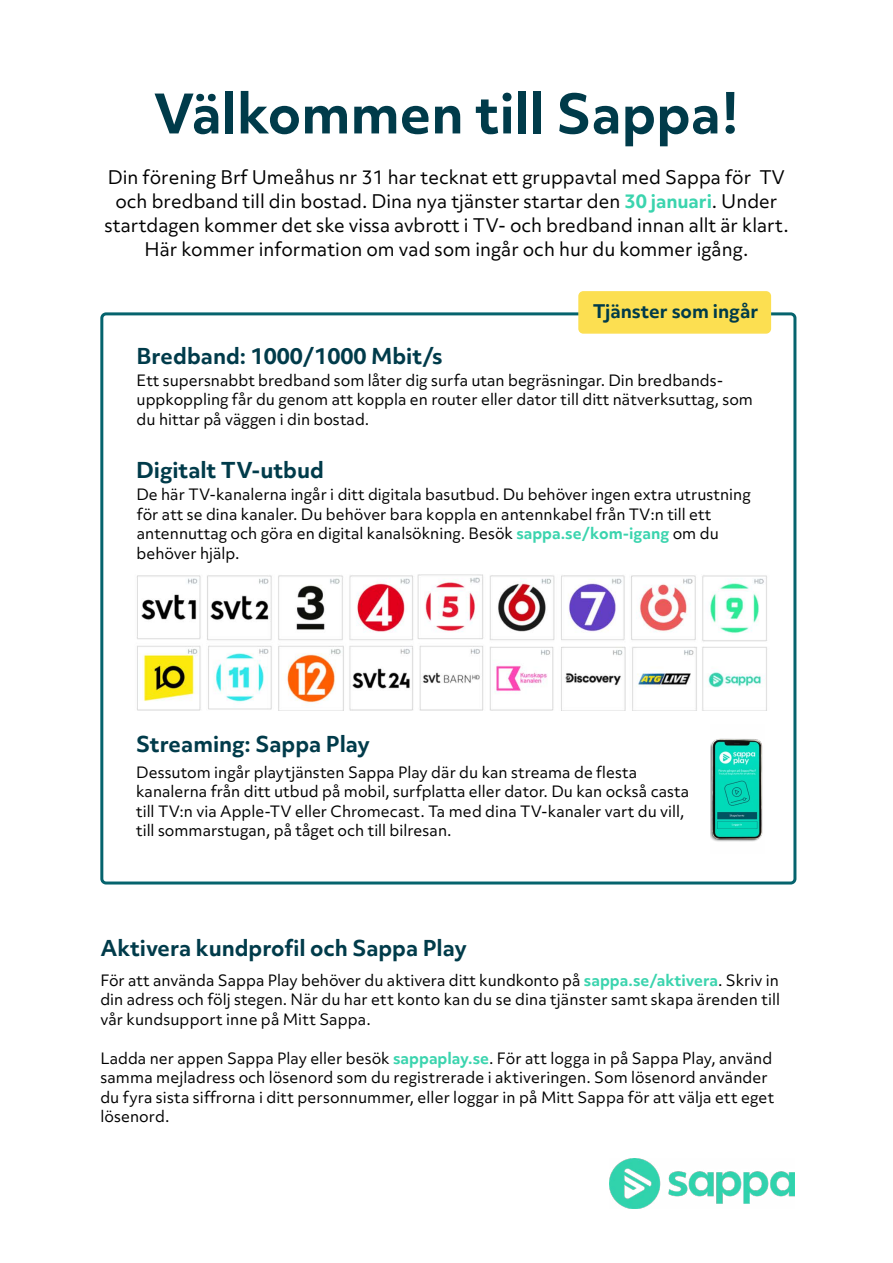
<style>
.page{position:relative;width:893px;height:1263px;background:#fff}
.page>*{position:absolute;margin:0;border:0;box-sizing:border-box;transform-origin:0 0}
.t1{font:700 52.5px "Objektiv Mk 3";color:#003b4a}
.t2{font:700 21px "Objektiv Mk 3";color:#003b4a}
.t3{font:18px/24px "Objektiv Mk 3";color:#000;text-align:center}
.t4{font:700 18px "Objektiv Mk 3";color:#003b4a}
.t5{font:15px/19.5px "Objektiv Mk 3";color:#000}
.s1{font-weight:700;color:#3bd4ae}
</style>
<div class="page">
<img style="left:609px;top:1158px;width:185px;height:51px">
<div style="left:100px;top:312px;width:696px;height:572px;border:3px solid #05636d;border-radius:4px"></div>
<div style="left:579px;top:292px;width:191px;height:41px;background:#fcdf51;border-radius:4px"></div>
<div style="left:578px;top:291px;width:193px;height:43px;border:2px solid #fcdf51;border-radius:4px"></div>
<img style="left:711px;top:738px;width:52px;height:104px">
<img style="left:137px;top:574px;width:630px;height:136px">
<h1 class="t1" style="left:153px;top:76px;width:587px">Välkommen till Sappa!</h1>
<p class="t3" style="left:104px;top:165px;width:686px">Din förening Brf Umeåhus nr 31 har tecknat ett gruppavtal med Sappa för TV och bredband till din bostad. Dina nya tjänster startar den <span class="s1">30 januari</span>. Under startdagen kommer det ske vissa avbrott i TV- och bredband innan allt är klart.<br>Här kommer information om vad som ingår och hur du kommer igång.</p>
<p class="t4" style="left:593px;top:299px;width:167px">Tjänster som ingår</p>
<h2 class="t2" style="left:137px;top:341px;width:308px">Bredband: 1000/1000 Mbit/s</h2>
<p class="t5" style="left:137px;top:370px;width:618px">Ett supersnabbt bredband som låter dig surfa utan begräsningar. Din bredbands&shy;uppkoppling får du genom att koppla en router eller dator till ditt nätverksuttag, som du hittar på väggen i din bostad.</p>
<h2 class="t2" style="left:136px;top:455px;width:189px">Digitalt TV-utbud</h2>
<p class="t5" style="left:136px;top:485px;width:616px">De här TV-kanalerna ingår i ditt digitala basutbud. Du behöver ingen extra utrustning för att se dina kanaler. Du behöver bara koppla en antennkabel från TV:n till ett antennuttag och göra en digital kanalsökning. Besök <span class="s1">sappa.se/kom-igang</span> om du behöver hjälp.</p>
<h2 class="t2" style="left:136px;top:729px;width:235px">Streaming: Sappa Play</h2>
<p class="t5" style="left:136px;top:762px;width:555px">Dessutom ingår playtjänsten Sappa Play där du kan streama de flesta kanalerna från ditt utbud på mobil, surfplatta eller dator. Du kan också casta till TV:n via Apple-TV eller Chromecast. Ta med dina TV-kanaler vart du vill, till sommarstugan, på tåget och till bilresan.</p>
<h2 class="t2" style="left:100px;top:933px;width:368px">Aktivera kundprofil och Sappa Play</h2>
<p class="t5" style="left:100px;top:970px;width:681px;text-align:justify">För att använda Sappa Play behöver du aktivera ditt kundkonto på <span class="s1">sappa.se/aktivera</span>. Skriv in din adress och följ stegen. När du har ett konto kan du se dina tjänster samt skapa ärenden till vår kundsupport inne på Mitt Sappa.</p>
<p class="t5" style="left:100px;top:1048px;width:675px">Ladda ner appen Sappa Play eller besök <span class="s1">sappaplay.se</span>. För att logga in på Sappa Play, använd samma mejladress och lösenord som du registrerade i aktiveringen. Som lösenord använder du fyra sista siffrorna i ditt personnummer, eller loggar in på Mitt Sappa för att välja ett eget lösenord.</p>
</div>
